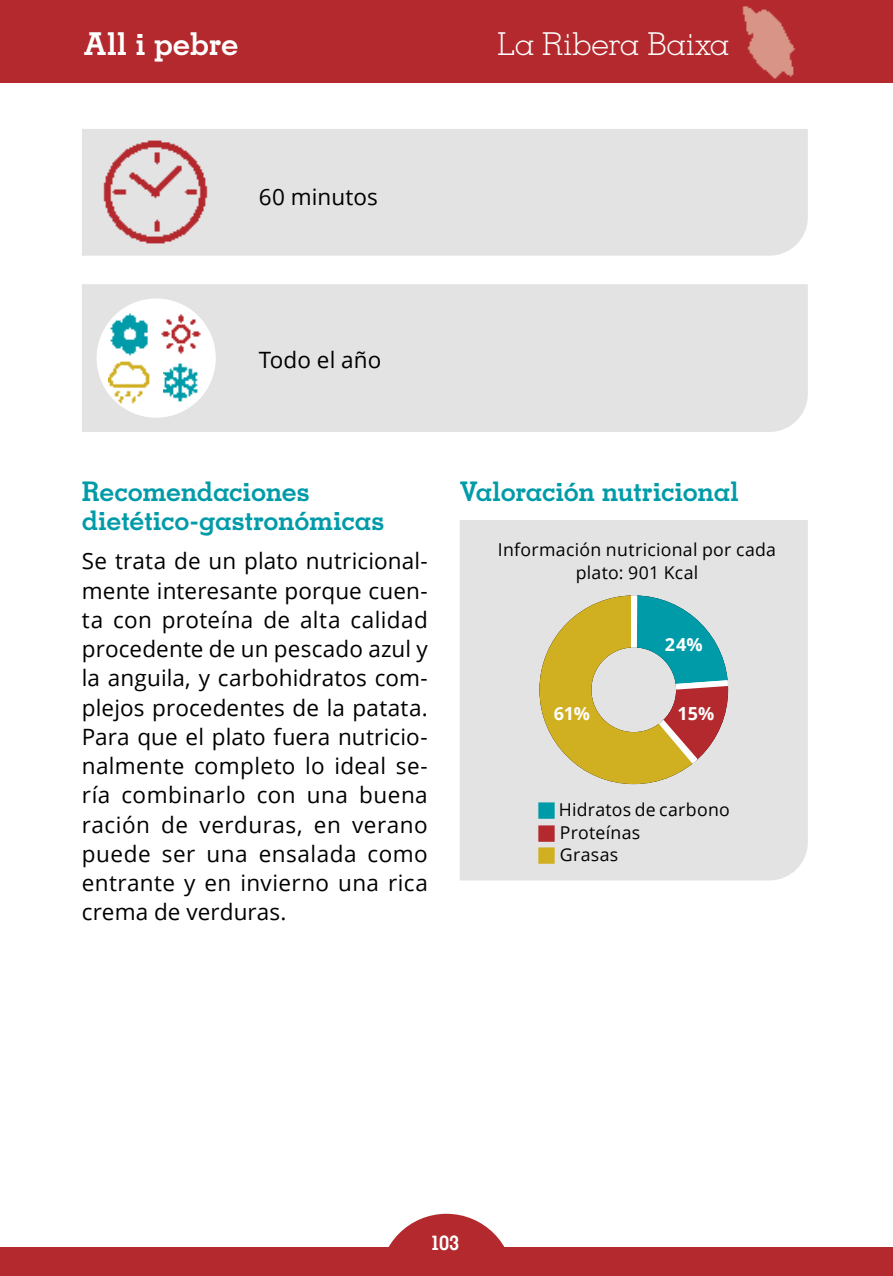
<style>
.page{position:relative;width:893px;height:1276px;background:#fff}
.page>*{position:absolute;margin:0;border:0;box-sizing:border-box;transform-origin:0 0}
.t1{font:300 31.5px "Memphis LT Std";color:#fff}
.t2{font:700 31.5px "Memphis LT Std";letter-spacing:-.005em;color:#fff}
.t3{font:700 27px/29.2px "Memphis LT Std";letter-spacing:-.01em;color:#009ba8}
.t4{font:22.5px/29.2px "Open Sans";letter-spacing:.015em;color:#000;text-align:justify}
.t5{font:700 20.25px "Memphis LT Std";color:#fff}
.t6{font:700 18px "Open Sans";color:#fff}
.t7{font:17.78px/22.5px "Open Sans";letter-spacing:.015em;color:#000;text-align:center}
.s1{color:#009ba8}
.s2{color:#b3292d}
.s3{color:#d0af21}
</style>
<div class="page">
<div style="left:0;top:1247px;width:893px;height:29px;background:#b3292d"></div>
<svg style="left:388px;top:1213px;width:117px;height:34px"></svg>
<div style="left:0;top:0;width:893px;height:83px;background:#b3292d"></div>
<img style="left:742px;top:6px;width:54px;height:73px">
<div style="left:82px;top:129px;width:726px;height:127px;background:#e3e3e3"></div>
<img style="left:100px;top:139px;width:111px;height:105px">
<div style="left:82px;top:284px;width:726px;height:148px;background:#e3e3e3"></div>
<div style="left:97px;top:298px;width:119px;height:120px;background:#fff;border-radius:50%"></div>
<img style="left:110px;top:312px;width:38px;height:44px">
<img style="left:109px;top:361px;width:41px;height:43px">
<img style="left:164px;top:363px;width:35px;height:39px">
<img style="left:161px;top:312px;width:42px;height:42px">
<div style="left:460px;top:520px;width:348px;height:360px;background:#e3e3e3"></div>
<svg style="left:539px;top:595px;width:189px;height:189px;background:#b8b582"></svg>
<h1 class="t2" style="left:84px;top:24px;width:156px">All i pebre</h1>
<h1 class="t1" style="left:498px;top:24px;width:233px">La Ribera Baixa</h1>
<p class="t4" style="left:259px;top:181px;width:121px">60 minutos</p>
<p class="t4" style="left:259px;top:345px;width:124px">Todo el año</p>
<p class="t3" style="left:82px;top:476px;width:304px">Recomendaciones dietético-gastronómicas</p>
<p class="t4" style="left:82px;top:546px;width:347px">Se trata de un plato nutricional&shy;mente interesante porque cuen&shy;ta con proteína de alta calidad procedente de un pescado azul y la anguila, y carbohidratos com&shy;plejos procedentes de la patata.<br>Para que el plato fuera nutricio&shy;nalmente completo lo ideal se&shy;ría combinarlo con una buena ración de verduras, en verano puede ser una ensalada como entrante y en invierno una rica crema de verduras.</p>
<p class="t3" style="left:460px;top:476px;width:281px">Valoración nutricional</p>
<p class="t7" style="left:498px;top:538px;width:280px">Información nutricional por cada plato: 901 Kcal</p>
<p class="t6" style="left:554px;top:700px;width:38px">61%</p>
<p class="t6" style="left:665px;top:631px;width:39px">24%</p>
<p class="t6" style="left:677px;top:700px;width:39px">15%</p>
<p class="t7" style="left:538px;top:798px;width:194px"><span class="s1">■</span> Hidratos de carbono</p>
<p class="t7" style="left:538px;top:820px;width:104px"><span class="s2">■</span> Proteínas</p>
<p class="t7" style="left:538px;top:843px;width:82px"><span class="s3">■</span> Grasas</p>
<p class="t5" style="left:430px;top:1229px;width:31px">103</p>
</div>
